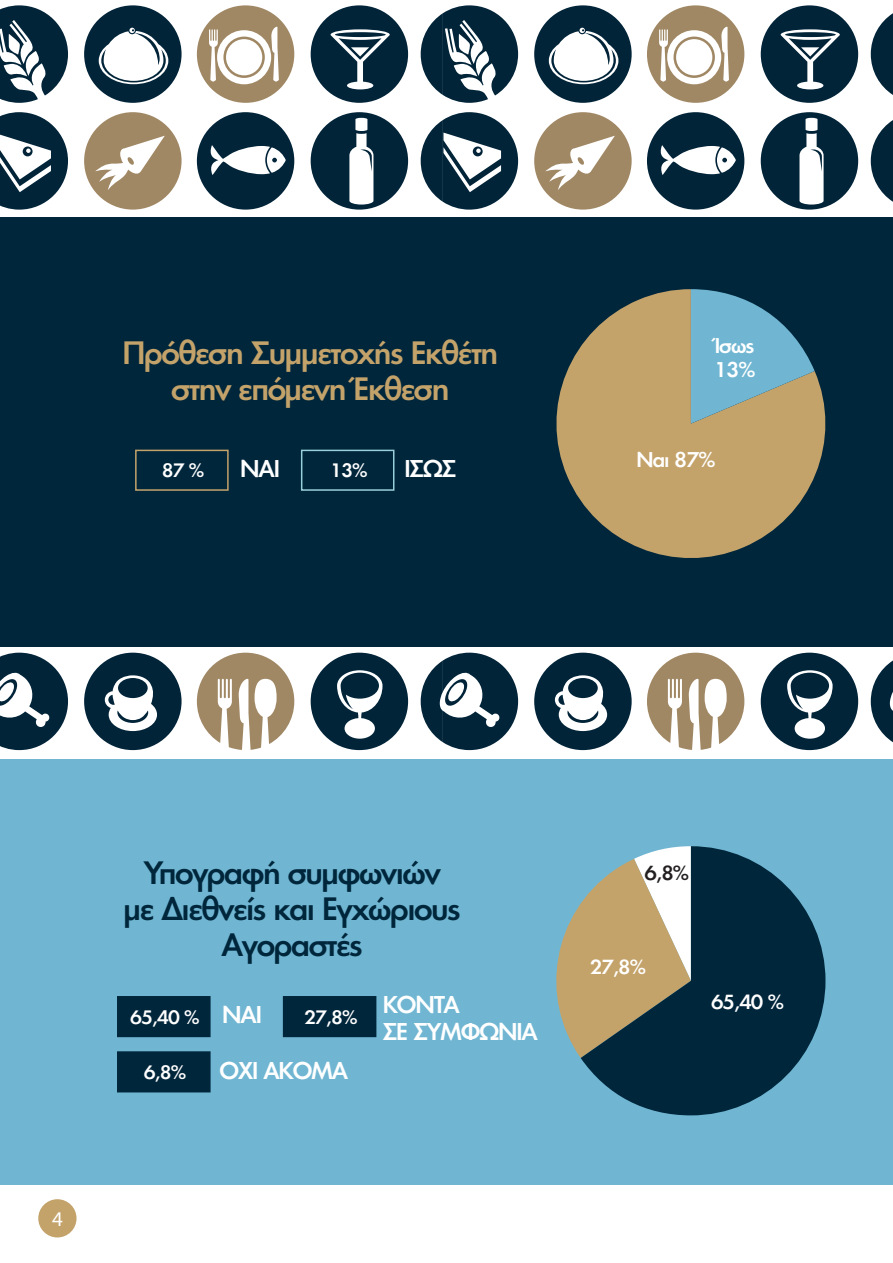
<style>
.page{position:relative;width:893px;height:1263px;background:#fff}
.page>*{position:absolute;margin:0;border:0;box-sizing:border-box;transform-origin:0 0}
.t1{font:500 30px/36px "PF Futura Neu";letter-spacing:-.05em;color:#00263b;text-align:center}
.t2{font:500 30px/36px "PF Futura Neu";letter-spacing:-.05em;color:#c4a36b;text-align:center}
.t3{font:500 22.5px/27px "PF Futura Neu";letter-spacing:-.05em;color:#fff}
.t4{font:21px "Myriad Pro";color:#fff}
.t5{font:500 19.8px/23.7px "PF Futura Neu";letter-spacing:-.05em;color:#fff}
.t6{font:500 18.9px "PF Futura Neu";color:#fff}
.t7{font:500 18.9px "PF Futura Neu";color:#231f20}
.t8{font:500 18px "PF Futura Neu";letter-spacing:-.05em;color:#fff}
</style>
<div class="page">
<svg style="left:311px;top:112px;width:97px;height:98px"></svg>
<svg style="left:84px;top:112px;width:98px;height:98px"></svg>
<svg style="left:0;top:5px;width:68px;height:98px"></svg>
<svg style="left:197px;top:112px;width:97px;height:98px"></svg>
<svg style="left:84px;top:5px;width:98px;height:98px"></svg>
<svg style="left:197px;top:5px;width:97px;height:98px"></svg>
<svg style="left:311px;top:5px;width:97px;height:98px"></svg>
<svg style="left:0;top:112px;width:68px;height:98px"></svg>
<svg style="left:761px;top:112px;width:97px;height:98px"></svg>
<svg style="left:534px;top:112px;width:98px;height:98px"></svg>
<svg style="left:421px;top:5px;width:97px;height:98px"></svg>
<svg style="left:647px;top:112px;width:97px;height:98px"></svg>
<svg style="left:534px;top:5px;width:98px;height:98px"></svg>
<svg style="left:647px;top:5px;width:97px;height:98px"></svg>
<svg style="left:761px;top:5px;width:97px;height:98px"></svg>
<svg style="left:421px;top:112px;width:97px;height:98px"></svg>
<svg style="left:871px;top:13px;width:22px;height:82px"></svg>
<svg style="left:871px;top:120px;width:22px;height:82px"></svg>
<svg style="left:311px;top:653px;width:97px;height:97px"></svg>
<svg style="left:197px;top:653px;width:97px;height:97px"></svg>
<svg style="left:84px;top:653px;width:98px;height:97px"></svg>
<svg style="left:0;top:653px;width:68px;height:97px"></svg>
<svg style="left:761px;top:653px;width:97px;height:97px"></svg>
<svg style="left:647px;top:653px;width:97px;height:97px"></svg>
<svg style="left:534px;top:653px;width:98px;height:97px"></svg>
<svg style="left:421px;top:653px;width:97px;height:97px"></svg>
<svg style="left:871px;top:660px;width:22px;height:82px"></svg>
<div style="left:38px;top:1199px;width:39px;height:38px;background:#c4a36b;border-radius:50%"></div>
<div style="left:0;top:759px;width:893px;height:425px;background:#70b6d2"></div>
<div style="left:0;top:217px;width:893px;height:429px;background:#00263b"></div>
<svg style="left:556px;top:296px;width:270px;height:262px;fill:#c4a36b"></svg>
<svg style="left:647px;top:289px;width:179px;height:141px"></svg>
<div style="left:135px;top:450px;width:94px;height:41px;background:#00263b;border:2px solid #c4a36b"></div>
<div style="left:301px;top:450px;width:93px;height:41px;background:#00263b;border:2px solid #99cfda"></div>
<div style="left:117px;top:996px;width:94px;height:41px;background:#00263b"></div>
<div style="left:117px;top:1051px;width:94px;height:41px;background:#00263b;border:2px solid #00263b"></div>
<div style="left:283px;top:996px;width:93px;height:41px;background:#00263b"></div>
<svg style="left:556px;top:903px;width:25px;height:155px"></svg>
<svg style="left:581px;top:846px;width:244px;height:269px;fill:#00263b"></svg>
<p class="t2" style="left:122px;top:334px;width:377px">Πρόθεση Συμμετοχής Εκθέτη στην επόμενη Έκθεση</p>
<p class="t8" style="left:162px;top:459px;width:44px">87 %</p>
<p class="t3" style="left:240px;top:455px;width:41px">NAI</p>
<p class="t8" style="left:330px;top:459px;width:39px">13%</p>
<p class="t3" style="left:404px;top:455px;width:54px">ΙΣΩΣ</p>
<p class="t5" style="left:714px;top:333px;width:43px">Ίσως<br>13%</p>
<p class="t5" style="left:637px;top:447px;width:80px">Ναι 87%</p>
<p class="t4" style="left:52px;top:1206px;width:12px">4</p>
<p class="t1" style="left:124px;top:854px;width:339px">Υπογραφή συμφωνιών<br>με Διεθνείς και Εγχώριους<br>Αγοραστές</p>
<p class="t8" style="left:130px;top:1005px;width:71px">65,40 %</p>
<p class="t8" style="left:144px;top:1060px;width:44px">6,8%</p>
<p class="t3" style="left:222px;top:1001px;width:41px">NAI</p>
<p class="t3" style="left:219px;top:1057px;width:130px">ΌΧΙ ΑΚΌΜΑ</p>
<p class="t8" style="left:304px;top:1005px;width:55px">27,8%</p>
<p class="t3" style="left:383px;top:991px;width:157px">ΚΟΝΤΆ<br>ΣΕ ΣΥΜΦΩΝΊΑ</p>
<p class="t7" style="left:645px;top:860px;width:46px">6,8%</p>
<p class="t6" style="left:590px;top:954px;width:57px">27,8%</p>
<p class="t6" style="left:711px;top:989px;width:74px">65,40 %</p>
</div>
